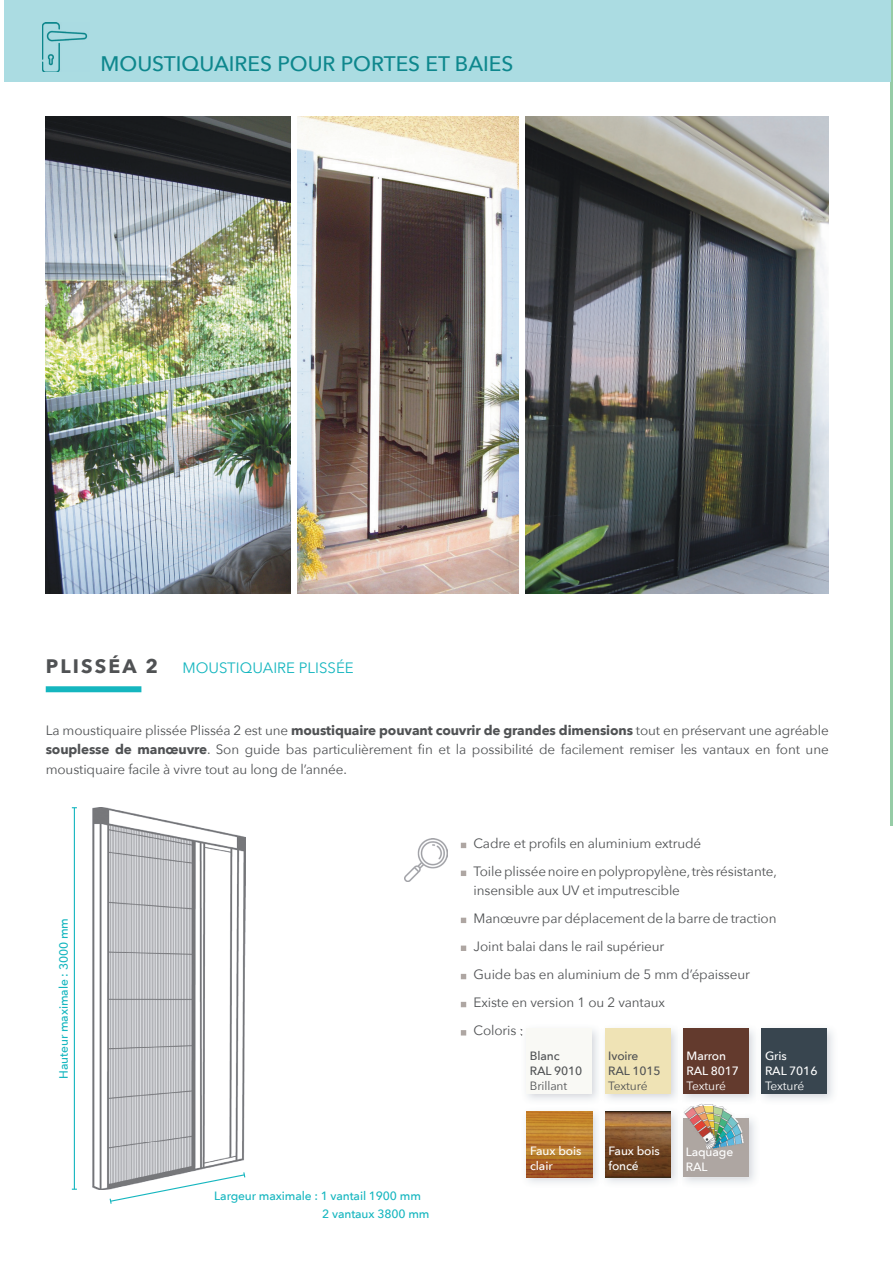
<style>
.page{position:relative;width:893px;height:1263px;background:#fff}
.page>*{position:absolute;margin:0;border:0;box-sizing:border-box;transform-origin:0 0}
.t1{font:500 21px "Avenir Next";color:#0e878d}
.t2{font:15px "Avenir Next";color:#15b6bf}
.t3{font:13.5px/28px "Avenir Next";letter-spacing:-.01em;color:#505254}
.t4{font:500 12px/15px "Avenir Next";letter-spacing:-.01em;color:#fff}
.t5{font:500 12px/17.7px "Avenir Next";letter-spacing:-.01em;color:#15b6bf}
.t6{font:500 12px/15px "Avenir Next";letter-spacing:-.01em;color:#505254}
.s1{font-weight:700;font-size:19.5px;color:#505254}
.s2{font-weight:700}
.s3{font-weight:400}
</style>
<div class="page">
<hr style="left:890px;top:0;width:3px;height:825px;background:#96cca6">
<div style="left:4px;top:0;width:886px;height:82px;background:#abdce2"></div>
<img style="left:42px;top:22px;width:46px;height:50px">
<div style="left:46px;top:686px;width:95px;height:6px;background:#15b6bf"></div>
<svg style="left:461px;top:843px;width:5px;height:5px"></svg>
<svg style="left:461px;top:945px;width:5px;height:6px"></svg>
<svg style="left:461px;top:871px;width:5px;height:5px"></svg>
<svg style="left:461px;top:918px;width:5px;height:5px"></svg>
<svg style="left:461px;top:974px;width:5px;height:5px"></svg>
<svg style="left:461px;top:1002px;width:5px;height:5px"></svg>
<svg style="left:461px;top:1030px;width:5px;height:5px"></svg>
<img style="left:93px;top:807px;width:152px;height:383px">
<img style="left:46px;top:117px;width:245px;height:477px">
<img style="left:526px;top:117px;width:303px;height:477px">
<img style="left:298px;top:117px;width:221px;height:477px">
<img style="left:404px;top:839px;width:43px;height:42px">
<hr style="left:74px;top:808px;width:1px;height:381px;background:#15b6bf">
<svg style="left:109px;top:1171px;width:137px;height:33px"></svg>
<div style="left:683px;top:1119px;width:66px;height:58px;background:#aea6a2"></div>
<img style="left:522px;top:1029px;width:76px;height:154px">
<div style="left:527px;top:1029px;width:65px;height:65px;background:#f9f9f5"></div>
<img style="left:683px;top:1105px;width:61px;height:44px">
<img style="left:605px;top:1028px;width:72px;height:155px">
<div style="left:605px;top:1029px;width:65px;height:65px;background:#efe3b5"></div>
<img style="left:683px;top:1028px;width:72px;height:77px">
<div style="left:683px;top:1029px;width:66px;height:65px;background:#633a2d"></div>
<img style="left:761px;top:1028px;width:72px;height:72px">
<div style="left:762px;top:1029px;width:65px;height:65px;background:#38454f"></div>
<img style="left:527px;top:1112px;width:65px;height:65px">
<img style="left:605px;top:1112px;width:65px;height:65px">
<p class="t1" style="left:101px;top:46px;width:414px">MOUSTIQUAIRES POUR PORTES ET BAIES</p>
<p class="t2" style="left:46px;top:655px;width:310px"><span class="s1">PLISSÉA 2</span> MOUSTIQUAIRE PLISSÉE</p>
<p class="t3" style="left:46px;top:719px;width:784px;line-height:19.5px;text-align:justify">La moustiquaire plissée Plisséa 2 est une <span class="s2">moustiquaire pouvant couvrir de grandes dimensions</span> tout en préservant une agréable <span class="s2">souplesse de manœuvre</span>. Son guide bas particulièrement fin et la possibilité de facilement remiser les vantaux en font une moustiquaire facile à vivre tout au long de l’année.</p>
<p class="t5" style="left:55px;top:1079px;width:162px;rotate:-90deg">Hauteur maximale : 3000 mm</p>
<p class="t5" style="left:322px;top:1186px;width:109px;text-indent:-108px">Largeur maximale : 1 vantail 1900 mm<br>2 vantaux 3800 mm</p>
<p class="t3" style="left:474px;top:829px;width:305px">Cadre et profils en aluminium extrudé<br>Toile plissée noire en polypropylène, très résistante,</p>
<p class="t3" style="left:474px;top:876px;width:304px">insensible aux UV et imputrescible<br>Manœuvre par déplacement de la barre de traction Joint balai dans le rail supérieur<br>Guide bas en aluminium de 5 mm d’épaisseur Existe en version 1 ou 2 vantaux<br>Coloris :</p>
<p class="t6" style="left:530px;top:1048px;width:54px">Blanc<br>RAL 9010<br><span class="s3">Brillant</span></p>
<p class="t6" style="left:608px;top:1048px;width:54px">Ivoire<br>RAL 1015<br><span class="s3">Texturé</span></p>
<p class="t4" style="left:687px;top:1048px;width:54px">Marron<br>RAL 8017<br><span class="s3">Texturé</span></p>
<p class="t4" style="left:765px;top:1048px;width:54px">Gris<br>RAL 7016<br><span class="s3">Texturé</span></p>
<p class="t4" style="left:530px;top:1143px;width:53px">Faux bois clair</p>
<p class="t4" style="left:608px;top:1143px;width:53px">Faux bois foncé</p>
<p class="t4" style="left:686px;top:1144px;width:49px">Laquage<br>RAL</p>
</div>
